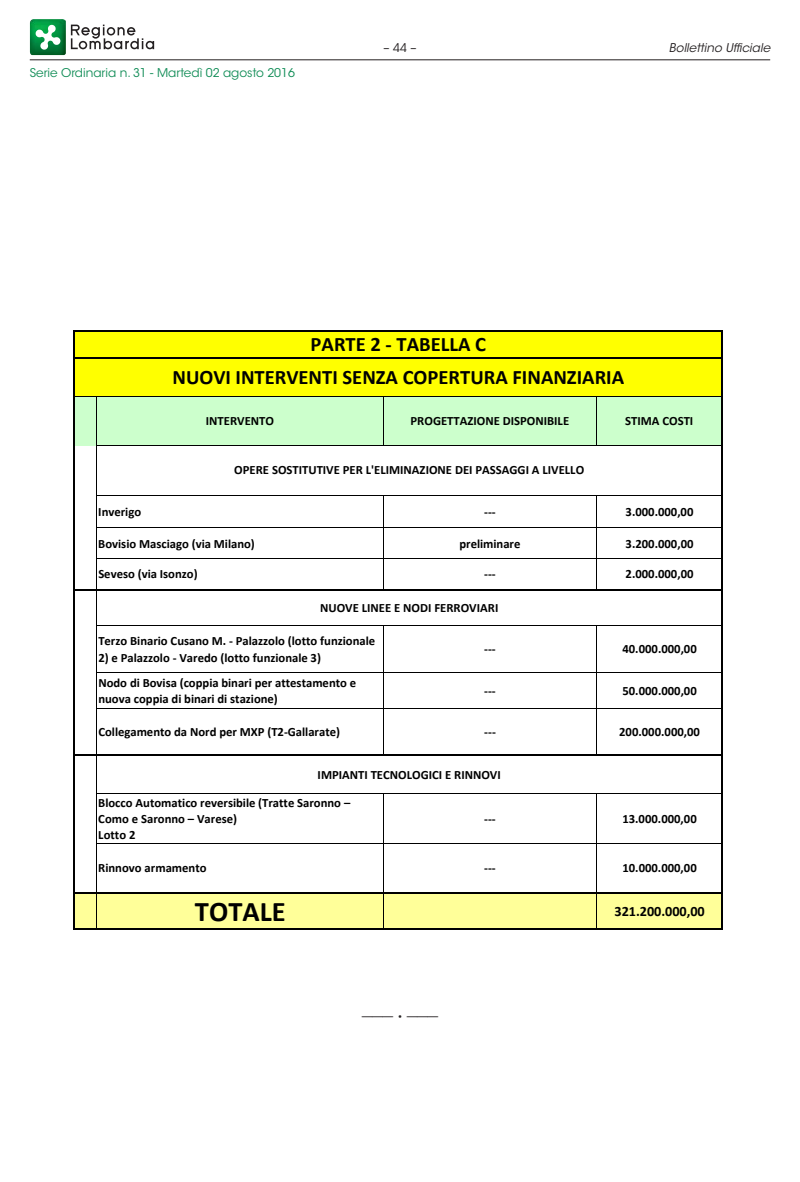
<style>
.page{position:relative;width:800px;height:1182px;background:#fff}
.page>*{position:absolute;margin:0;border:0;box-sizing:border-box;transform-origin:0 0}
.t1{font:700 28.5px "Calibri";color:#000}
.t2{font:700 20.55px "Calibri";color:#000}
.t3{font:700 14.25px "Calibri";letter-spacing:-.005em;color:#000}
.t4{font:700 12.6px/16.2px "Calibri";color:#000}
.t5{font:12px "ITC Avant Garde Std";color:#108c56}
.t6{font:italic 12px "ITC Avant Garde Std";color:#231f20}
.t7{font:12px "ITC Avant Garde Std";color:#231f20}
.t8{font:11.55px "ITC Avant Garde Std";color:#231f20}
.s1{font-size:12px}
</style>
<div class="page">
<svg style="left:71px;top:25px;width:83px;height:24px"></svg>
<img style="left:30px;top:19px;width:36px;height:36px">
<svg style="left:35px;top:24px;width:26px;height:26px"></svg>
<hr style="left:30px;top:59px;width:740px;height:1px;background:#231f20">
<div style="left:75px;top:332px;width:647px;height:64px;background:#ff0"></div>
<div style="left:75px;top:396px;width:647px;height:49px;background:#cfc"></div>
<div style="left:75px;top:892px;width:647px;height:37px;background:#ff9"></div>
<hr style="left:383px;top:397px;width:1px;height:49px;background:#000">
<hr style="left:595px;top:397px;width:1px;height:49px;background:#000">
<hr style="left:96px;top:397px;width:1px;height:191px;background:#000">
<hr style="left:383px;top:496px;width:1px;height:92px;background:#000">
<hr style="left:595px;top:496px;width:1px;height:92px;background:#000">
<hr style="left:96px;top:590px;width:1px;height:164px;background:#000">
<hr style="left:383px;top:626px;width:1px;height:128px;background:#000">
<hr style="left:595px;top:626px;width:1px;height:128px;background:#000">
<hr style="left:96px;top:756px;width:1px;height:135px;background:#000">
<hr style="left:383px;top:794px;width:1px;height:97px;background:#000">
<hr style="left:595px;top:794px;width:1px;height:97px;background:#000">
<hr style="left:74px;top:330px;width:1px;height:599px;background:#000">
<hr style="left:721px;top:332px;width:1px;height:597px;background:#000">
<hr style="left:96px;top:893px;width:1px;height:35px;background:#000">
<hr style="left:383px;top:893px;width:1px;height:35px;background:#000">
<hr style="left:595px;top:893px;width:1px;height:35px;background:#000">
<hr style="left:75px;top:330px;width:647px;height:2px;background:#000">
<hr style="left:75px;top:357px;width:647px;height:2px;background:#000">
<hr style="left:75px;top:396px;width:646px;height:1px;background:#000">
<hr style="left:97px;top:445px;width:624px;height:1px;background:#000">
<hr style="left:97px;top:495px;width:624px;height:1px;background:#000">
<hr style="left:97px;top:527px;width:624px;height:1px;background:#000">
<hr style="left:97px;top:558px;width:624px;height:1px;background:#000">
<hr style="left:75px;top:588px;width:647px;height:2px;background:#000">
<hr style="left:97px;top:625px;width:624px;height:1px;background:#000">
<hr style="left:97px;top:672px;width:624px;height:1px;background:#000">
<hr style="left:97px;top:708px;width:624px;height:1px;background:#000">
<hr style="left:75px;top:754px;width:647px;height:2px;background:#000">
<hr style="left:97px;top:793px;width:624px;height:1px;background:#000">
<hr style="left:97px;top:842px;width:624px;height:1px;background:#000">
<hr style="left:75px;top:891px;width:647px;height:2px;background:#000">
<hr style="left:75px;top:928px;width:647px;height:1px;background:#000">
<p class="t5" style="left:30px;top:65px;width:267px">Serie Ordinaria n. 31 - Martedì 02 agosto 2016</p>
<p class="t7" style="left:383px;top:40px;width:34px">– 44 –</p>
<p class="t6" style="left:668px;top:40px;width:103px">Bollettino Ufficiale</p>
<p class="t2" style="left:310px;top:331px;width:177px">PARTE 2 - TABELLA C</p>
<p class="t2" style="left:172px;top:364px;width:453px">NUOVI INTERVENTI SENZA COPERTURA FINANZIARIA</p>
<p class="t4" style="left:206px;top:412px;width:70px">INTERVENTO</p>
<p class="t4" style="left:410px;top:412px;width:160px">PROGETTAZIONE DISPONIBILE</p>
<p class="t4" style="left:625px;top:412px;width:70px">STIMA COSTI</p>
<p class="t4" style="left:234px;top:462px;width:351px">OPERE SOSTITUTIVE PER L'ELIMINAZIONE DEI PASSAGGI A LIVELLO</p>
<p class="t4" style="left:98px;top:503px;width:44px">Inverigo</p>
<p class="t4" style="left:484px;top:503px;width:13px">---</p>
<p class="t4" style="left:625px;top:503px;width:69px">3.000.000,00</p>
<p class="t4" style="left:98px;top:535px;width:158px">Bovisio Masciago (via Milano)</p>
<p class="t4" style="left:459px;top:535px;width:62px">preliminare</p>
<p class="t4" style="left:625px;top:535px;width:69px">3.200.000,00</p>
<p class="t4" style="left:98px;top:566px;width:101px">Seveso (via Isonzo)</p>
<p class="t4" style="left:484px;top:566px;width:13px">---</p>
<p class="t4" style="left:625px;top:566px;width:69px">2.000.000,00</p>
<p class="t4" style="left:320px;top:599px;width:180px">NUOVE LINEE E NODI FERROVIARI</p>
<p class="t4" style="left:98px;top:633px;width:278px">Terzo Binario Cusano M. - Palazzolo (lotto funzionale</p>
<p class="t4" style="left:98px;top:649px;width:224px">2) e Palazzolo - Varedo (lotto funzionale 3)</p>
<p class="t4" style="left:98px;top:674px;width:259px">Nodo di Bovisa (coppia binari per attestamento e nuova coppia di binari di stazione)</p>
<p class="t4" style="left:484px;top:641px;width:13px">---</p>
<p class="t4" style="left:622px;top:641px;width:76px">40.000.000,00</p>
<p class="t4" style="left:484px;top:682px;width:13px">---</p>
<p class="t4" style="left:622px;top:682px;width:76px">50.000.000,00</p>
<p class="t4" style="left:98px;top:724px;width:243px">Collegamento da Nord per MXP (T2-Gallarate)</p>
<p class="t4" style="left:484px;top:724px;width:13px">---</p>
<p class="t4" style="left:619px;top:724px;width:82px">200.000.000,00</p>
<p class="t4" style="left:317px;top:766px;width:185px">IMPIANTI TECNOLOGICI E RINNOVI</p>
<p class="t4" style="left:98px;top:794px;width:253px">Blocco Automatico reversibile (Tratte Saronno –<br>Como e Saronno – Varese)<br>Lotto 2</p>
<p class="t4" style="left:484px;top:810px;width:13px">---</p>
<p class="t4" style="left:622px;top:810px;width:76px">13.000.000,00</p>
<p class="t4" style="left:98px;top:859px;width:110px">Rinnovo armamento</p>
<p class="t4" style="left:484px;top:859px;width:13px">---</p>
<p class="t4" style="left:622px;top:859px;width:76px">10.000.000,00</p>
<p class="t1" style="left:195px;top:892px;width:92px">TOTALE</p>
<p class="t3" style="left:614px;top:901px;width:92px">321.200.000,00</p>
<p class="t8" style="left:361px;top:1008px;width:79px">——— <span class="s1">•</span> ———</p>
</div>
